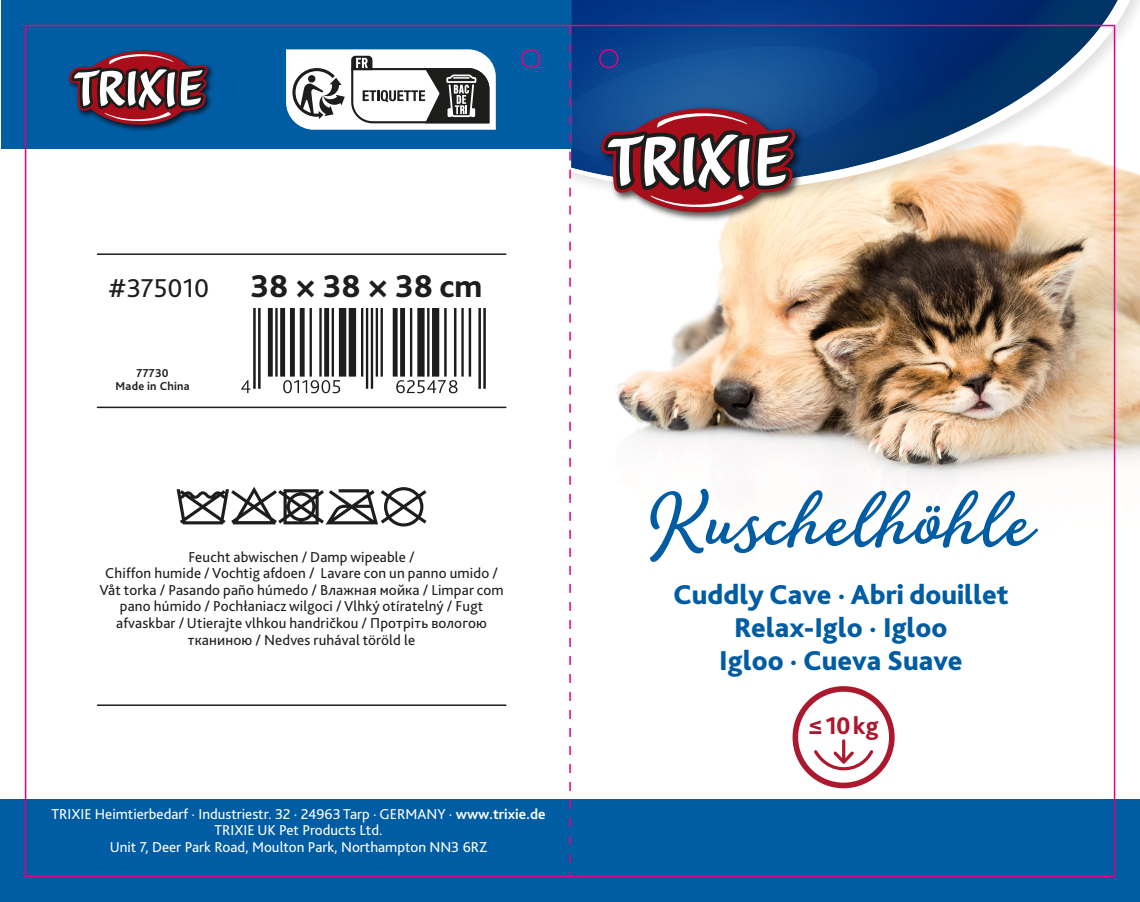
<style>
.page{position:relative;width:1140px;height:902px;background:#fff}
.page>*{position:absolute;margin:0;border:0;box-sizing:border-box;transform-origin:0 0}
.t1{font:600 84px "Amberly";color:#005ca3}
.t2{font:800 33px "Bliss Pro";color:#1d1d1b}
.t3{font:800 28.5px/33px "Bliss Pro";color:#005ca3;text-align:center}
.t4{font:800 25.2px "Bliss Pro";color:#ac182e}
.t5{font:15px/16.5px "Bliss Pro";letter-spacing:.01em;color:#1d1d1b;text-align:center}
.t6{font:15px/16.5px "Bliss Pro";color:#fff;text-align:center}
.t7{font:700 12px "Bliss Pro";letter-spacing:.02em;color:#1d1d1b}
.s1{font-weight:400;font-size:27px}
.s2{font-weight:700}
</style>
<div class="page">
<img style="left:877px;top:214px;width:263px;height:341px">
<div style="left:1px;top:0;width:570px;height:149px;background:#005ca3"></div>
<img style="left:68px;top:49px;width:145px;height:82px">
<svg style="left:69px;top:50px;width:138px;height:77px"></svg>
<div style="left:0;top:799px;width:1140px;height:102px;background:#005ca3"></div>
<svg style="left:877px;top:0;width:263px;height:214px"></svg>
<svg style="left:577px;top:0;width:540px;height:190px"></svg>
<svg style="left:286px;top:49px;width:210px;height:81px;background:#bdbfc1"></svg>
<hr style="left:97px;top:253px;width:409px;height:2px;background:#1d1d1b">
<hr style="left:97px;top:406px;width:409px;height:2px;background:#1d1d1b">
<img style="left:241px;top:308px;width:245px;height:86px">
<hr style="left:97px;top:704px;width:409px;height:1px;background:#1d1d1b">
<div style="left:792px;top:686px;width:102px;height:102px;background:#ac182e;border-radius:50%"></div>
<div style="left:798px;top:691px;width:91px;height:91px;background:#fff;border-radius:50%"></div>
<div style="left:521px;top:49px;width:19px;height:19px;border:2px solid #e6007e;border-radius:50%"></div>
<svg style="left:569px;top:26px;width:308px;height:850px"></svg>
<h2 class="t2" style="left:108px;top:266px;width:375px"><span class="s1">#375010</span> 38 × 38 × 38 cm</h2>
<p class="t7" style="left:136px;top:365px;width:34px">77730</p>
<p class="t7" style="left:116px;top:379px;width:75px">Made in China</p>
<p class="t5" style="left:99px;top:548px;width:406px">Feucht abwischen / Damp wipeable /<br>Chiffon humide / Vochtig afdoen / Lavare con un panno umido / Våt torka / Pasando paño húmedo / Влажная мойка / Limpar com pano húmido / Pochłaniacz wilgoci / Vlhký otíratelný / Fugt afvaskbar / Utierajte vlhkou handričkou / Протріть вологою тканиною / Nedves ruhával töröld le</p>
<p class="t6" style="left:52px;top:805px;width:495px">TRIXIE Heimtierbedarf · Industriestr. 32 · 24963 Tarp · GERMANY · <span class="s2">www.trixie.de<br></span>TRIXIE UK Pet Products Ltd.<br>Unit 7, Deer Park Road, Moulton Park, Northampton NN3 6RZ</p>
<h1 class="t1" style="left:646px;top:467px;width:391px">Kuschelhöhle</h1>
<h3 class="t3" style="left:673px;top:577px;width:337px">Cuddly Cave · Abri douillet<br>Relax-Iglo · Igloo<br>Igloo · Cueva Suave</h3>
<h3 class="t4" style="left:808px;top:710px;width:72px">≤10kg</h3>
</div>
